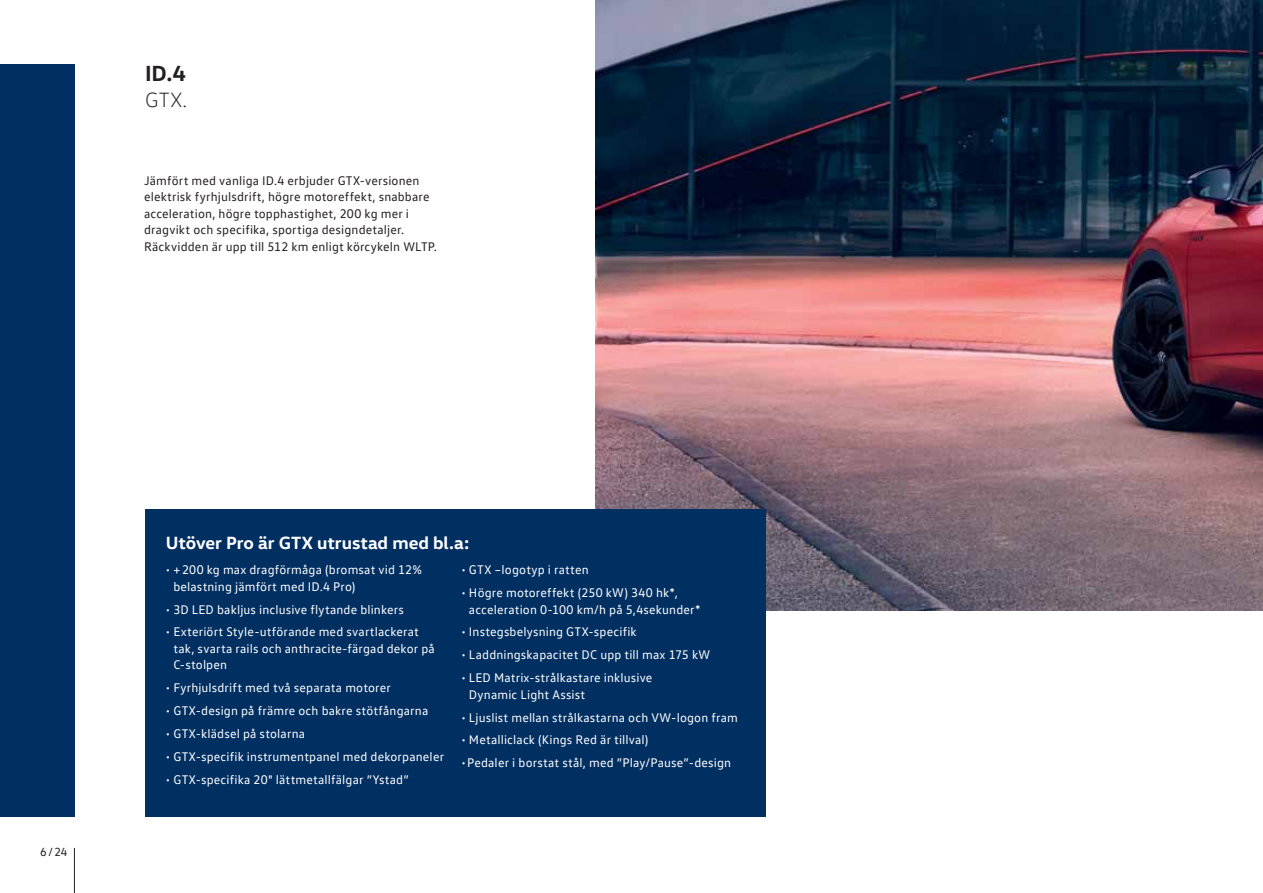
<style>
.page{position:relative;width:1263px;height:893px;background:#fff}
.page>*{position:absolute;margin:0;border:0;box-sizing:border-box;transform-origin:0 0}
.t1{font:700 22.35px "VW Head";color:#231f20}
.t2{font:300 21px "VW Head";color:#231f20}
.t3{font:700 18px "VW Head";color:#fff}
.t4{font:12.75px/16.5px "VW Text";letter-spacing:.015em;color:#fff}
.t5{font:12.75px/16.5px "VW Text";letter-spacing:.01em;color:#231f20}
.t6{font:12px "VW Text";color:#231f20}
</style>
<div class="page">
<hr style="left:74px;top:848px;width:1px;height:45px;background:#231f20">
<div style="left:0;top:64px;width:74px;height:752px;background:#002f62"></div>
<img style="left:595px;top:0;width:668px;height:610px">
<div style="left:145px;top:509px;width:620px;height:307px;background:#002f62"></div>
<h1 class="t1" style="left:145px;top:65px;width:42px">ID.4</h1>
<h2 class="t2" style="left:145px;top:92px;width:44px">GTX.</h2>
<p class="t5" style="left:144px;top:174px;width:294px">Jämfört med vanliga ID.4 erbjuder GTX-versionen elektrisk fyrhjulsdrift, högre motoreffekt, snabbare acceleration, högre topphastighet, 200 kg mer i dragvikt och specifika, sportiga designdetaljer.<br>Räckvidden är upp till 512 km enligt körcykeln WLTP.</p>
<p class="t6" style="left:40px;top:847px;width:29px">6 / 24</p>
<h3 class="t3" style="left:166px;top:536px;width:305px">Utöver Pro är GTX utrustad med bl.a:</h3>
<p class="t4" style="left:173px;top:563px;width:250px;text-indent:-8px">• + 200 kg max dragförmåga (bromsat vid 12% belastning jämfört med ID.4 Pro)</p>
<p class="t4" style="left:166px;top:602px;width:240px">• 3D LED bakljus inclusive flytande blinkers</p>
<p class="t4" style="left:173px;top:625px;width:263px;text-indent:-8px">• Exteriört Style-utförande med svartlackerat tak, svarta rails och anthracite-färgad dekor på<br>C-stolpen</p>
<p class="t4" style="left:166px;top:681px;width:226px">• Fyrhjulsdrift med två separata motorer</p>
<p class="t4" style="left:166px;top:704px;width:264px">• GTX-design på främre och bakre stötfångarna</p>
<p class="t4" style="left:166px;top:727px;width:141px">• GTX-klädsel på stolarna</p>
<p class="t4" style="left:166px;top:750px;width:280px">• GTX-specifik instrumentpanel med dekorpaneler</p>
<p class="t4" style="left:166px;top:772px;width:244px">• GTX-specifika 20" lättmetallfälgar ”Ystad”</p>
<p class="t4" style="left:461px;top:563px;width:129px">• GTX –logotyp i ratten</p>
<p class="t4" style="left:469px;top:586px;width:233px;text-indent:-8px">• Högre motoreffekt (250 kW) 340 hk*, acceleration 0-100 km/h på 5,4sekunder*</p>
<p class="t4" style="left:461px;top:625px;width:177px">• Instegsbelysning GTX-specifik</p>
<p class="t4" style="left:461px;top:648px;width:250px">• Laddningskapacitet DC upp till max 175 kW</p>
<p class="t4" style="left:469px;top:671px;width:185px;text-indent:-8px">• LED Matrix-strålkastare inklusive<br>Dynamic Light Assist</p>
<p class="t4" style="left:461px;top:710px;width:278px">• Ljuslist mellan strålkastarna och VW-logon fram</p>
<p class="t4" style="left:461px;top:733px;width:189px">• Metalliclack (Kings Red är tillval)</p>
<p class="t4" style="left:461px;top:756px;width:271px">• Pedaler i borstat stål, med ”Play/Pause”-design</p>
</div>
